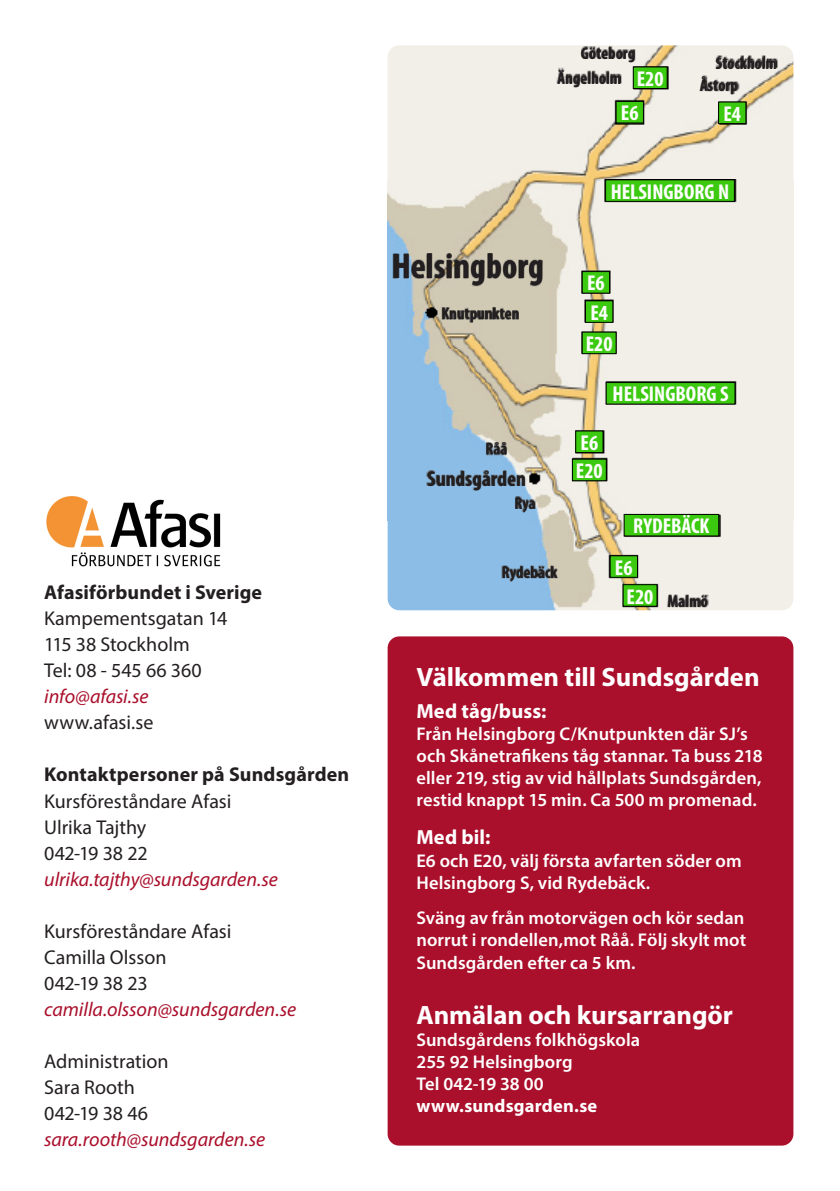
<style>
.page{position:relative;width:840px;height:1191px;background:#fff}
.page>*{position:absolute;margin:0;border:0;box-sizing:border-box;transform-origin:0 0}
.t1{font:700 condensed 35.8px "Myriad Pro";color:#231f20}
.t2{font:700 26.6px "Myriad Pro";color:#fff}
.t3{font:700 condensed 21.6px/34.4px "Myriad Pro";color:#fff}
.t4{font:700 condensed 21.6px "Myriad Pro";color:#231f20}
.t5{font:700 20.4px "Myriad Pro";letter-spacing:.005em;color:#fff}
.t6{font:italic 20px/26px "Myriad Pro";letter-spacing:-.005em;color:#aa0f2b}
.t7{font:20px/26px "Myriad Pro";color:#231f20}
.t8{font:700 20px/26px "Myriad Pro";letter-spacing:.005em;color:#231f20}
.t9{font:600 18.4px/22.2px "Myriad Pro";letter-spacing:.005em;color:#fff}
.t10{font:700 18.4px "Myriad Pro";letter-spacing:.01em;color:#fff}
.t11{font:700 condensed 16.8px/24.6px "Myriad Pro";color:#231f20}
.s1{font-weight:400}
.s2{font-style:normal;color:#231f20}
</style>
<div class="page">
<img style="left:46px;top:496px;width:175px;height:71px">
<div style="left:387px;top:636px;width:406px;height:509px;background:#aa0f2b;border-radius:12px"></div>
<img style="left:387px;top:45px;width:406px;height:565px">
<div style="left:605px;top:180px;width:129px;height:21px;background:#3cca10"></div>
<div style="left:605px;top:179px;width:129px;height:23px;border:1px solid #000"></div>
<div style="left:633px;top:67px;width:33px;height:21px;background:#3cca10"></div>
<div style="left:632px;top:67px;width:35px;height:22px;border:1px solid #000"></div>
<div style="left:615px;top:101px;width:28px;height:22px;background:#3cca10"></div>
<div style="left:615px;top:101px;width:28px;height:22px;border:1px solid #000"></div>
<div style="left:585px;top:301px;width:27px;height:21px;background:#3cca10"></div>
<div style="left:585px;top:300px;width:27px;height:23px;border:1px solid #000"></div>
<div style="left:718px;top:102px;width:27px;height:22px;background:#3cca10"></div>
<div style="left:717px;top:102px;width:28px;height:22px;border:1px solid #000"></div>
<div style="left:582px;top:271px;width:27px;height:22px;background:#3cca10"></div>
<div style="left:581px;top:271px;width:28px;height:22px;border:1px solid #000"></div>
<div style="left:575px;top:431px;width:27px;height:21px;background:#3cca10"></div>
<div style="left:575px;top:431px;width:28px;height:22px;border:1px solid #000"></div>
<div style="left:609px;top:556px;width:28px;height:21px;background:#3cca10"></div>
<div style="left:609px;top:555px;width:28px;height:22px;border:1px solid #000"></div>
<div style="left:582px;top:332px;width:33px;height:22px;background:#3cca10"></div>
<div style="left:581px;top:332px;width:35px;height:22px;border:1px solid #000"></div>
<div style="left:572px;top:459px;width:34px;height:22px;background:#3cca10"></div>
<div style="left:571px;top:459px;width:35px;height:22px;border:1px solid #000"></div>
<div style="left:622px;top:584px;width:34px;height:22px;background:#3cca10"></div>
<div style="left:622px;top:584px;width:35px;height:22px;border:1px solid #000"></div>
<div style="left:606px;top:382px;width:128px;height:22px;background:#3cca10"></div>
<div style="left:605px;top:382px;width:129px;height:22px;border:1px solid #000"></div>
<div style="left:623px;top:514px;width:95px;height:22px;background:#3cca10"></div>
<div style="left:623px;top:514px;width:95px;height:22px;border:1px solid #000"></div>
<div style="left:427px;top:308px;width:10px;height:9px;background:#000;border-radius:50%"></div>
<div style="left:529px;top:474px;width:10px;height:8px;background:#000;border-radius:50%"></div>
<p class="t8" style="left:44px;top:579px;width:219px">Afasiförbundet i Sverige</p>
<p class="t7" style="left:44px;top:605px;width:185px">Kampementsgatan 14<br>115 38 Stockholm</p>
<p class="t7" style="left:44px;top:657px;width:159px">Tel: 08 - 545 66 360</p>
<p class="t6" style="left:44px;top:683px;width:106px">info@afasi.se</p>
<p class="t7" style="left:44px;top:709px;width:111px">www.afasi.se</p>
<p class="t8" style="left:44px;top:761px;width:306px">Kontaktpersoner på Sundsgården<br><span class="s1">Kursföreståndare Afasi</span></p>
<p class="t6" style="left:44px;top:813px;width:235px"><span class="s2">Ulrika Tajthy<br>042-19 38 22 </span>ulrika.tajthy@sundsgarden.se</p>
<p class="t7" style="left:44px;top:917px;width:189px">Kursföreståndare Afasi</p>
<p class="t6" style="left:44px;top:943px;width:253px"><span class="s2">Camilla Olsson<br>042-19 38 23 </span>camilla.olsson@sundsgarden.se</p>
<p class="t7" style="left:44px;top:1047px;width:126px">Administration</p>
<p class="t7" style="left:44px;top:1073px;width:92px">Sara Rooth</p>
<p class="t7" style="left:44px;top:1099px;width:105px">042-19 38 46</p>
<p class="t6" style="left:44px;top:1125px;width:222px">sara.rooth@sundsgarden.se</p>
<p class="t11" style="left:557px;top:41px;width:79px;text-indent:23px">Göteborg<br>Ängelholm</p>
<p class="t11" style="left:699px;top:51px;width:79px;line-height:22.6px;text-indent:16px">Stockholm<br>Åstorp</p>
<p class="t3" style="left:620px;top:61px;width:44px;text-indent:16px">E20<br>E6</p>
<p class="t3" style="left:723px;top:96px;width:19px">E4</p>
<p class="t3" style="left:610px;top:174px;width:120px">HELSINGBORG N</p>
<p class="t1" style="left:392px;top:244px;width:153px">Helsingborg</p>
<p class="t11" style="left:441px;top:301px;width:79px">Knutpunkten</p>
<p class="t11" style="left:485px;top:436px;width:24px">Råå</p>
<p class="t4" style="left:427px;top:465px;width:100px">Sundsgården</p>
<p class="t11" style="left:514px;top:490px;width:23px">Rya</p>
<p class="t11" style="left:501px;top:559px;width:57px">Rydebäck</p>
<p class="t3" style="left:586px;top:265px;width:19px">E6</p>
<p class="t3" style="left:590px;top:295px;width:19px">E4</p>
<p class="t3" style="left:585px;top:326px;width:28px">E20</p>
<p class="t3" style="left:612px;top:376px;width:117px">HELSINGBORG S</p>
<p class="t3" style="left:580px;top:425px;width:19px">E6</p>
<p class="t3" style="left:575px;top:453px;width:28px">E20</p>
<p class="t3" style="left:633px;top:508px;width:78px">RYDEBÄCK</p>
<p class="t3" style="left:614px;top:550px;width:19px">E6</p>
<p class="t3" style="left:626px;top:578px;width:28px">E20</p>
<p class="t11" style="left:667px;top:588px;width:42px">Malmö</p>
<p class="t2" style="left:416px;top:659px;width:344px">Välkommen till Sundsgården</p>
<p class="t5" style="left:416px;top:697px;width:132px">Med tåg/buss:</p>
<p class="t9" style="left:416px;top:722px;width:347px">Från Helsingborg C/Knutpunkten där SJ’s och Skånetrafikens tåg stannar. Ta buss 218 eller 219, stig av vid hållplats Sundsgården, restid knappt 15 min. Ca 500 m promenad.</p>
<p class="t5" style="left:416px;top:824px;width:75px">Med bil:</p>
<p class="t9" style="left:416px;top:848px;width:326px">E6 och E20, välj första avfarten söder om<br>Helsingborg S, vid Rydebäck.</p>
<p class="t9" style="left:416px;top:906px;width:331px;text-align:justify">Sväng av från motorvägen och kör sedan norrut i rondellen,mot Råå. Följ skylt mot Sundsgården efter ca 5 km.</p>
<p class="t2" style="left:416px;top:997px;width:318px">Anmälan och kursarrangör</p>
<p class="t9" style="left:416px;top:1028px;width:225px">Sundsgårdens folkhögskola</p>
<p class="t9" style="left:416px;top:1050px;width:158px">255 92 Helsingborg</p>
<p class="t9" style="left:416px;top:1072px;width:129px">Tel 042-19 38 00</p>
<p class="t10" style="left:416px;top:1094px;width:182px">www.sundsgarden.se</p>
</div>
